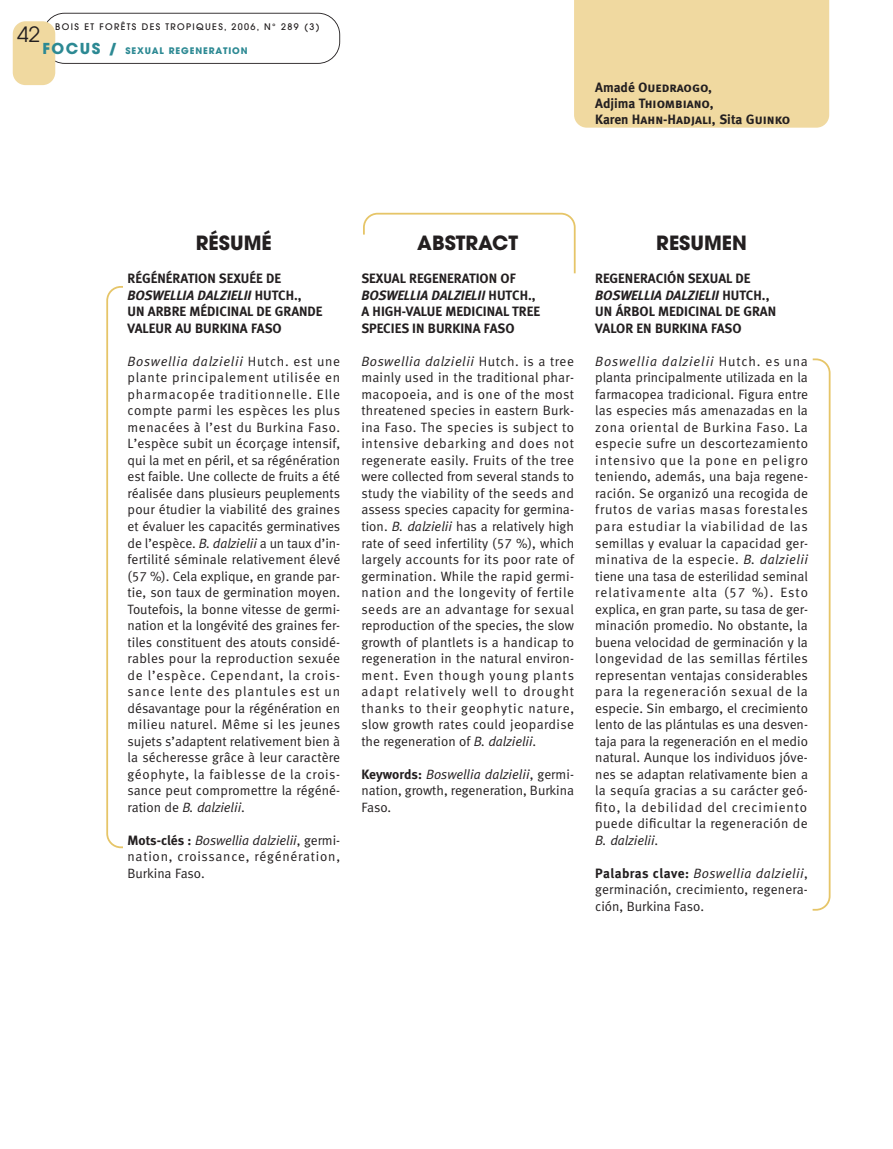
<style>
.page{position:relative;width:893px;height:1149px;background:#fff}
.page>*{position:absolute;margin:0;border:0;box-sizing:border-box;transform-origin:0 0}
.t1{font:21px "Avant Garde";color:#231f20}
.t2{font:700 19.5px "Avant Garde";color:#231f20}
.t3{font:13.5px/16.5px "Meta Normal LF";letter-spacing:.015em;color:#231f20;text-align:justify}
.t4{font:13.5px/16.5px "Meta Bold LF";color:#231f20}
.t5{font:13.5px/16.2px "Meta Bold LF Caps";color:#231f20}
.t6{font:500 9px "Avant Garde";letter-spacing:.15em;color:#231f20}
.t7{font:700 9px "Avant Garde";letter-spacing:.1em;color:#2c8993}
.s1{font-size:15px}
.s2{font-family:"Meta Bold LF"}
.s3{font-style:italic}
</style>
<div class="page">
<svg style="left:106px;top:286px;width:17px;height:562px"></svg>
<svg style="left:813px;top:358px;width:17px;height:552px"></svg>
<svg style="left:363px;top:213px;width:213px;height:60px"></svg>
<div style="left:340px;top:234px;width:226px;height:914px;background:#fff"></div>
<svg style="left:46px;top:13px;width:294px;height:51px"></svg>
<div style="left:13px;top:21px;width:42px;height:64px;background:#f0d9a0;border-radius:13px"></div>
<div style="left:574px;top:0;width:255px;height:128px;background:#f0d9a0"></div>
<h1 class="t1" style="left:17px;top:26px;width:25px">42</h1>
<p class="t6" style="left:55px;top:23px;width:266px">BOIS ET FORÊTS DES TROPIQUES, 2006, N° 289 (3)</p>
<p class="t7" style="left:43px;top:47px;width:207px"><span class="s1">FOCUS /</span> SEXUAL REGENERATION</p>
<p class="t5" style="left:595px;top:80px;width:197px"><span class="s2">Amadé</span> Ouedraogo,<br><span class="s2">Adjima</span> Thiombiano,<br><span class="s2">Karen</span> Hahn-Hadjali, <span class="s2">Sita</span> Guinko</p>
<h2 class="t2" style="left:196px;top:236px;width:77px">RÉSUMÉ</h2>
<p class="t4" style="left:128px;top:271px;width:197px">RÉGÉNÉRATION SEXUÉE DE<br><span class="s3">BOSWELLIA DALZIELII</span> HUTCH.,<br>UN ARBRE MÉDICINAL DE GRANDE<br>VALEUR AU BURKINA FASO</p>
<p class="t3" style="left:128px;top:354px;width:214px"><span class="s3">Boswellia dalzielii</span> Hutch. est une plante principalement utilisée en pharmacopée traditionnelle. Elle compte parmi les espèces les plus menacées à l’est du Burkina Faso.<br>L’espèce subit un écorçage intensif, qui la met en péril, et sa régénération est faible. Une collecte de fruits a été réalisée dans plusieurs peuplements pour étudier la viabilité des graines et évaluer les capacités germinatives de l’espèce. <span class="s3">B. dalzielii</span> a un taux d’in&shy;fertilité séminale relativement élevé (57 %). Cela explique, en grande par&shy;tie, son taux de germination moyen.<br>Toutefois, la bonne vitesse de germi&shy;nation et la longévité des graines fer&shy;tiles constituent des atouts considé&shy;rables pour la reproduction sexuée de l’espèce. Cependant, la crois&shy;sance lente des plantules est un désavantage pour la régénération en milieu naturel. Même si les jeunes sujets s’adaptent relativement bien à la sécheresse grâce à leur caractère géophyte, la faiblesse de la crois&shy;sance peut compromettre la régéné&shy;ration de <span class="s3">B. dalzielii</span>.</p>
<p class="t3" style="left:128px;top:832px;width:214px"><span class="s2">Mots-clés :</span> <span class="s3">Boswellia dalzielii</span>, germi&shy;nation, croissance, régénération, Burkina Faso.</p>
<h2 class="t2" style="left:417px;top:236px;width:102px">ABSTRACT</h2>
<p class="t4" style="left:361px;top:271px;width:180px">SEXUAL REGENERATION OF<br><span class="s3">BOSWELLIA DALZIELII</span> HUTCH.,<br>A HIGH-VALUE MEDICINAL TREE<br>SPECIES IN BURKINA FASO</p>
<p class="t3" style="left:361px;top:354px;width:214px"><span class="s3">Boswellia dalzielii</span> Hutch. is a tree mainly used in the traditional phar&shy;macopoeia, and is one of the most threatened species in eastern Burk&shy;ina Faso. The species is subject to intensive debarking and does not regenerate easily. Fruits of the tree were collected from several stands to study the viability of the seeds and assess species capacity for germina&shy;tion. <span class="s3">B. dalzielii</span> has a relatively high rate of seed infertility (57 %), which largely accounts for its poor rate of germination. While the rapid germi&shy;nation and the longevity of fertile seeds are an advantage for sexual reproduction of the species, the slow growth of plantlets is a handicap to regeneration in the natural environ&shy;ment. Even though young plants adapt relatively well to drought thanks to their geophytic nature, slow growth rates could jeopardise the regeneration of <span class="s3">B. dalzielii</span>.</p>
<p class="t3" style="left:361px;top:766px;width:214px"><span class="s2">Keywords:</span> <span class="s3">Boswellia dalzielii</span>, germi&shy;nation, growth, regeneration, Burkina Faso.</p>
<h2 class="t2" style="left:656px;top:236px;width:92px">RESUMEN</h2>
<p class="t4" style="left:595px;top:271px;width:182px">REGENERACIÓN SEXUAL DE<br><span class="s3">BOSWELLIA DALZIELII</span> HUTCH.,<br>UN ÁRBOL MEDICINAL DE GRAN<br>VALOR EN BURKINA FASO</p>
<p class="t3" style="left:595px;top:354px;width:214px"><span class="s3">Boswellia dalzielii</span> Hutch. es una planta principalmente utilizada en la farmacopea tradicional. Figura entre las especies más amenazadas en la zona oriental de Burkina Faso. La especie sufre un descortezamiento intensivo que la pone en peligro teniendo, además, una baja regene&shy;ración. Se organizó una recogida de frutos de varias masas forestales para estudiar la viabilidad de las semillas y evaluar la capacidad ger&shy;minativa de la especie. <span class="s3">B. dalzielii </span>tiene una tasa de esterilidad seminal relativamente alta (57 %). Esto explica, en gran parte, su tasa de ger&shy;minación promedio. No obstante, la buena velocidad de germinación y la longevidad de las semillas fértiles representan ventajas considerables para la regeneración sexual de la especie. Sin embargo, el crecimiento lento de las plántulas es una desven&shy;taja para la regeneración en el medio natural. Aunque los individuos jóve&shy;nes se adaptan relativamente bien a la sequía gracias a su carácter geó&shy;fito, la debilidad del crecimiento puede dificultar la regeneración de <span class="s3">B. dalzielii</span>.</p>
<p class="t3" style="left:595px;top:865px;width:214px"><span class="s2">Palabras clave:</span> <span class="s3">Boswellia dalzielii</span>, germinación, crecimiento, regenera&shy;ción, Burkina Faso.</p>
</div>
